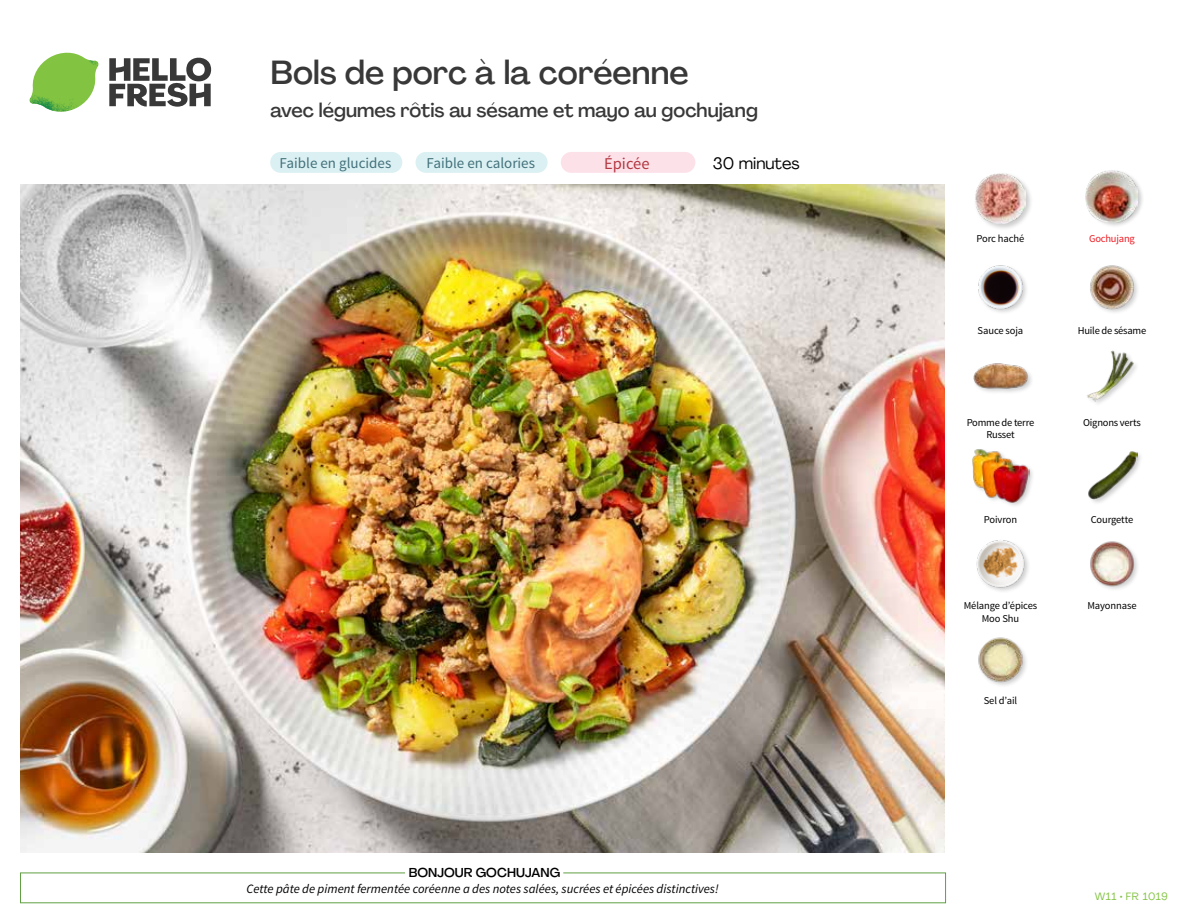
<style>
.page{position:relative;width:1188px;height:918px;background:#fff}
.page>*{position:absolute;margin:0;border:0;box-sizing:border-box;transform-origin:0 0}
.t1{font:500 33px "Agrandir";color:#383839}
.t2{font:500 19.5px "Agrandir";color:#383839}
.t3{font:16.5px "Agrandir";color:#000}
.t4{font:16.5px "Source Sans Pro";color:#b33841}
.t5{font:15px "Source Sans Pro";color:#43717b}
.t6{font:italic 12.75px "Source Sans Pro";color:#000}
.t7{font:500 12.75px "Agrandir";color:#000}
.t8{font:10.5px/12px "Source Sans Pro";letter-spacing:-.02em;color:#000;text-align:center}
.t9{font:10.5px "Agrandir";letter-spacing:.05em;color:#82c341}
.t10{font:10.5px "Source Sans Pro";letter-spacing:-.02em;color:#ed1d24}
</style>
<div class="page">
<svg style="left:109px;top:57px;width:102px;height:50px"></svg>
<svg style="left:34px;top:53px;width:62px;height:40px"></svg>
<img style="left:67px;top:53px;width:32px;height:26px">
<img style="left:33px;top:75px;width:59px;height:11px">
<img style="left:29px;top:79px;width:61px;height:33px">
<img style="left:65px;top:86px;width:27px;height:25px">
<div style="left:20px;top:873px;width:926px;height:30px;border:1px solid #609f43"></div>
<div style="left:405px;top:865px;width:158px;height:15px;background:#fff"></div>
<img style="left:21px;top:184px;width:924px;height:668px">
<div style="left:561px;top:152px;width:134px;height:21px;background:#fce1e9;border-radius:10px"></div>
<div style="left:270px;top:152px;width:132px;height:21px;background:#dbf0f2;border-radius:10px"></div>
<div style="left:416px;top:152px;width:132px;height:21px;background:#dbf0f2;border-radius:10px"></div>
<img style="left:978px;top:637px;width:48px;height:49px">
<img style="left:1090px;top:541px;width:48px;height:48px">
<img style="left:976px;top:540px;width:53px;height:51px">
<div style="left:1087px;top:450px;width:57px;height:56px;background:#000;opacity:.2"></div>
<img style="left:1087px;top:450px;width:50px;height:50px">
<div style="left:972px;top:448px;width:63px;height:61px;background:#000;opacity:.2"></div>
<img style="left:972px;top:448px;width:57px;height:55px">
<img style="left:1087px;top:350px;width:49px;height:54px">
<div style="left:973px;top:362px;width:61px;height:33px;background:#000;opacity:.2"></div>
<img style="left:973px;top:362px;width:56px;height:29px">
<img style="left:1090px;top:265px;width:48px;height:48px">
<img style="left:978px;top:265px;width:49px;height:48px">
<div style="left:1085px;top:169px;width:60px;height:59px;background:#000;opacity:.2"></div>
<img style="left:1086px;top:170px;width:52px;height:52px">
<div style="left:974px;top:172px;width:59px;height:59px;background:#000;opacity:.2"></div>
<img style="left:975px;top:173px;width:51px;height:51px">
<h1 class="t1" style="left:271px;top:52px;width:420px">Bols de porc à la coréenne</h1>
<h2 class="t2" style="left:271px;top:98px;width:489px">avec légumes rôtis au sésame et mayo au gochujang</h2>
<h3 class="t5" style="left:280px;top:154px;width:113px">Faible en glucides</h3>
<h3 class="t5" style="left:427px;top:154px;width:110px">Faible en calories</h3>
<h3 class="t3" style="left:713px;top:153px;width:88px">30 minutes</h3>
<h3 class="t4" style="left:604px;top:153px;width:47px">Épicée</h3>
<p class="t7" style="left:409px;top:864px;width:153px">BONJOUR GOCHUJANG</p>
<p class="t6" style="left:246px;top:881px;width:474px">Cette pâte de piment fermentée coréenne a des notes salées, sucrées et épicées distinctives!</p>
<p class="t8" style="left:977px;top:232px;width:49px">Porc haché</p>
<p class="t10" style="left:1089px;top:232px;width:47px">Gochujang</p>
<p class="t8" style="left:978px;top:325px;width:47px">Sauce soja</p>
<p class="t8" style="left:1078px;top:325px;width:70px">Huile de sésame</p>
<p class="t8" style="left:967px;top:417px;width:69px">Pomme de terre<br>Russet</p>
<p class="t8" style="left:1083px;top:417px;width:59px">Oignons verts</p>
<p class="t8" style="left:984px;top:514px;width:35px">Poivron</p>
<p class="t8" style="left:1091px;top:514px;width:44px">Courgette</p>
<p class="t8" style="left:964px;top:599px;width:75px;line-height:13.5px">Mélange d’épices<br>Moo Shu</p>
<p class="t8" style="left:1087px;top:600px;width:51px">Mayonnase</p>
<p class="t8" style="left:984px;top:694px;width:35px">Sel d’ail</p>
<p class="t9" style="left:1095px;top:890px;width:75px">W11 • FR 1019</p>
</div>
